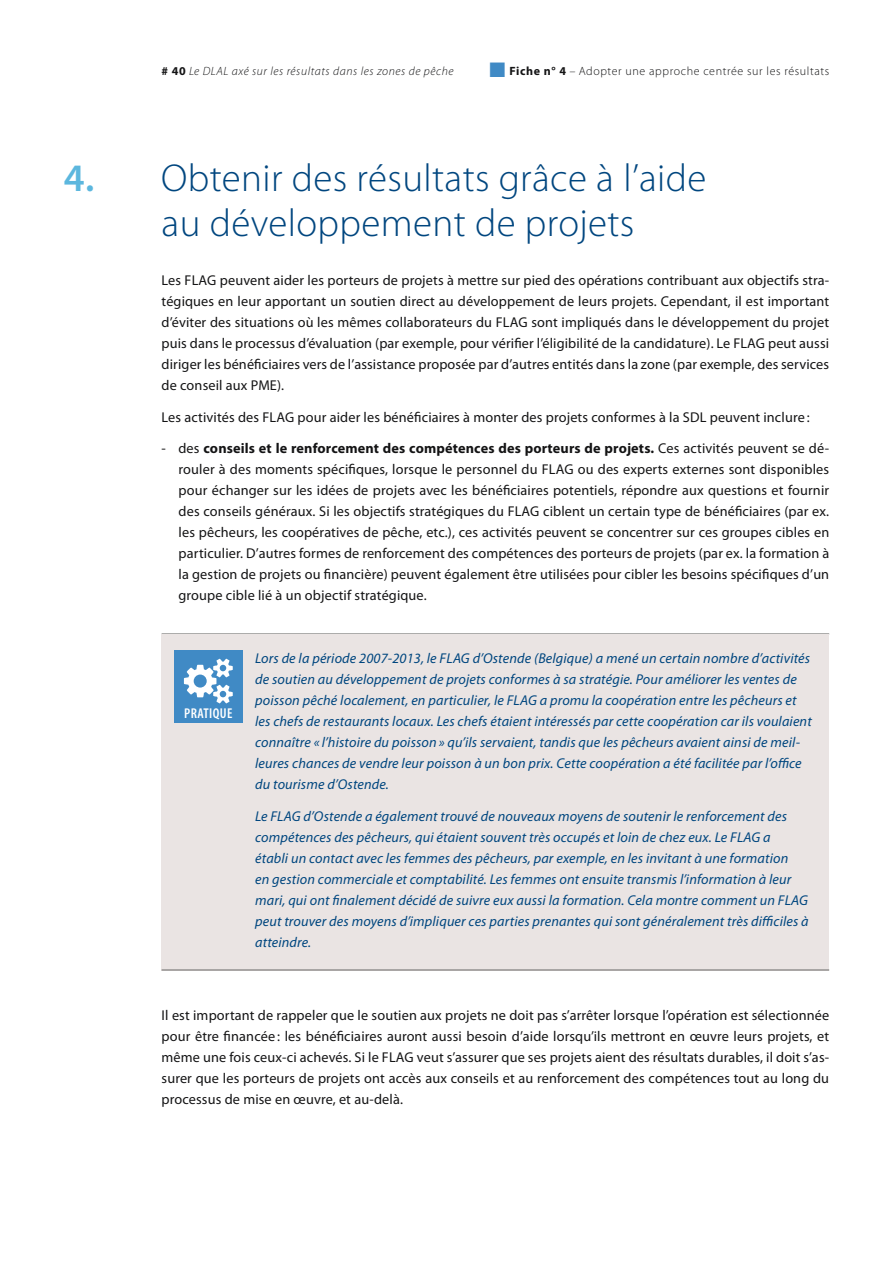
<style>
.page{position:relative;width:893px;height:1263px;background:#fff}
.page>*{position:absolute;margin:0;border:0;box-sizing:border-box;transform-origin:0 0}
.t1{font:300 39px/45px "Myriad Pro";letter-spacing:.01em;color:#00467f}
.t2{font:14.25px/21px "Myriad Pro";letter-spacing:.01em;color:#141415;text-align:justify}
.t3{font:italic 14.25px/21px "Myriad Pro";letter-spacing:.01em;color:#00467f}
.t4{font:600 condensed 14.25px "Myriad Pro";letter-spacing:.03em;color:#fff}
.t5{font:300 12px "Myriad Pro";letter-spacing:.05em;color:#141415}
.t6{font:italic 300 12px "Myriad Pro";letter-spacing:.05em;color:#141415}
.s1{font-weight:700;font-style:normal}
.s2{color:#408ac5}
.s3{font-weight:700}
.s4{font-style:italic}
.s5{font-weight:600;color:#5cb7de}
</style>
<div class="page">
<hr style="left:162px;top:633px;width:667px;height:1px;background:#686867">
<div style="left:162px;top:634px;width:667px;height:179px;background:#eae4e3"></div>
<div style="left:162px;top:792px;width:667px;height:178px;background:#eae4e3"></div>
<hr style="left:162px;top:969px;width:667px;height:1px;background:#686867">
<div style="left:174px;top:650px;width:68px;height:73px;background:#408ac5"></div>
<svg style="left:184px;top:659px;width:49px;height:44px"></svg>
<p class="t6" style="left:162px;top:65px;width:294px"><span class="s1"># 40</span> Le DLAL axé sur les résultats dans les zones de pêche</p>
<p class="t5" style="left:490px;top:64px;width:341px"><span class="s2">■</span> <span class="s3">Fiche n° 4</span> <span class="s4">–</span> Adopter une approche centrée sur les résultats</p>
<h1 class="t1" style="left:162px;top:156px;width:546px;text-indent:-98px"><span class="s5">4.</span> Obtenir des résultats grâce à l’aide au développement de projets</h1>
<p class="t2" style="left:162px;top:269px;width:669px">Les FLAG peuvent aider les porteurs de projets à mettre sur pied des opérations contribuant aux objectifs stra&shy;tégiques en leur apportant un soutien direct au développement de leurs projets. Cependant, il est important d’éviter des situations où les mêmes collaborateurs du FLAG sont impliqués dans le développement du projet puis dans le processus d’évaluation (par exemple, pour vérifier l’éligibilité de la candidature). Le FLAG peut aussi diriger les bénéficiaires vers de l’assistance proposée par d’autres entités dans la zone (par exemple, des services de conseil aux PME).</p>
<p class="t2" style="left:162px;top:406px;width:650px">Les activités des FLAG pour aider les bénéficiaires à monter des projets conformes à la SDL peuvent inclure :</p>
<p class="t2" style="left:179px;top:438px;width:652px;text-indent:-17px">- des <span class="s3">conseils et le renforcement des compétences des porteurs de projets.</span> Ces activités peuvent se dé&shy;rouler à des moments spécifiques, lorsque le personnel du FLAG ou des experts externes sont disponibles pour échanger sur les idées de projets avec les bénéficiaires potentiels, répondre aux questions et fournir des conseils généraux. Si les objectifs stratégiques du FLAG ciblent un certain type de bénéficiaires (par ex. les pêcheurs, les coopératives de pêche, etc.), ces activités peuvent se concentrer sur ces groupes cibles en particulier. D’autres formes de renforcement des compétences des porteurs de projets (par ex. la formation à la gestion de projets ou financière) peuvent également être utilisées pour cibler les besoins spécifiques d’un groupe cible lié à un objectif stratégique.</p>
<p class="t4" style="left:184px;top:706px;width:50px">PRATIQUE</p>
<p class="t3" style="left:255px;top:648px;width:558px">Lors de la période 2007-2013, le FLAG d’Ostende (Belgique) a mené un certain nombre d’activités de soutien au développement de projets conformes à sa stratégie. Pour améliorer les ventes de poisson pêché localement, en particulier, le FLAG a promu la coopération entre les pêcheurs et les chefs de restaurants locaux. Les chefs étaient intéressés par cette coopération car ils voulaient connaître « l’histoire du poisson » qu’ils servaient, tandis que les pêcheurs avaient ainsi de meil&shy;leures chances de vendre leur poisson à un bon prix. Cette coopération a été facilitée par l’office du tourisme d’Ostende.</p>
<p class="t3" style="left:255px;top:805px;width:555px">Le FLAG d’Ostende a également trouvé de nouveaux moyens de soutenir le renforcement des compétences des pêcheurs, qui étaient souvent très occupés et loin de chez eux. Le FLAG a<br>établi un contact avec les femmes des pêcheurs, par exemple, en les invitant à une formation<br>en gestion commerciale et comptabilité. Les femmes ont ensuite transmis l’information à leur mari, qui ont finalement décidé de suivre eux aussi la formation. Cela montre comment un FLAG peut trouver des moyens d’impliquer ces parties prenantes qui sont généralement très difficiles à atteindre.</p>
<p class="t2" style="left:162px;top:1005px;width:669px">Il est important de rappeler que le soutien aux projets ne doit pas s’arrêter lorsque l’opération est sélectionnée pour être financée : les bénéficiaires auront aussi besoin d’aide lorsqu’ils mettront en œuvre leurs projets, et même une fois ceux-ci achevés. Si le FLAG veut s’assurer que ses projets aient des résultats durables, il doit s’as&shy;surer que les porteurs de projets ont accès aux conseils et au renforcement des compétences tout au long du processus de mise en œuvre, et au-delà.</p>
</div>
